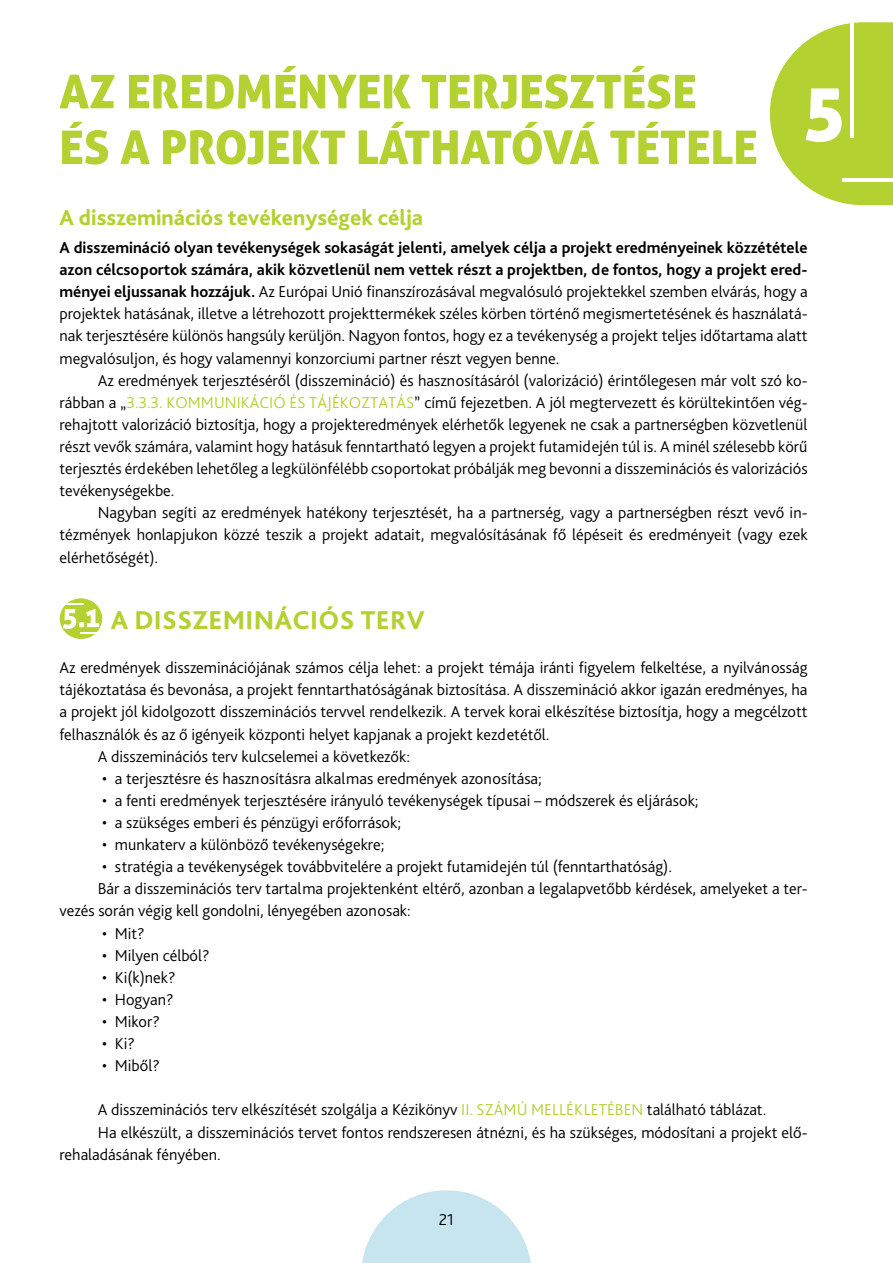
<style>
.page{position:relative;width:893px;height:1263px;background:#fff}
.page>*{position:absolute;margin:0;border:0;box-sizing:border-box;transform-origin:0 0}
.t1{font:800 27px "Bliss Pro";letter-spacing:.015em;color:#b3d130}
.t2{font:800 22.5px "Bliss Pro";color:#b3d130}
.t3{font:300 16.5px/22px "Bliss Pro";color:#000;text-align:justify}
.s1{font-weight:700}
.s2{color:#b3d130}
</style>
<div class="page">
<svg style="left:362px;top:1190px;width:169px;height:73px"></svg>
<div style="left:60px;top:598px;width:42px;height:41px;background:#b3d130;border-radius:50%"></div>
<hr style="left:49px;top:603px;width:34px;height:1px;background:#fff">
<hr style="left:80px;top:633px;width:34px;height:1px;background:#fff">
<svg style="left:62px;top:122px;width:694px;height:43px"></svg>
<svg style="left:60px;top:66px;width:635px;height:43px"></svg>
<svg style="left:770px;top:22px;width:123px;height:183px"></svg>
<svg style="left:63px;top:609px;width:36px;height:20px"></svg>
<h2 class="t2" style="left:60px;top:203px;width:365px">A disszeminációs tevékenységek célja</h2>
<p class="t3" style="left:60px;top:236px;width:750px"><span class="s1">A disszemináció olyan tevékenységek sokaságát jelenti, amelyek célja a projekt eredményeinek közzététele azon célcsoportok számára, akik közvetlenül nem vettek részt a projektben, de fontos, hogy a projekt ered&shy;ményei eljussanak hozzájuk.</span> Az Európai Unió finanszírozásával megvalósuló projektekkel szemben elvárás, hogy a projektek hatásának, illetve a létrehozott projekttermékek széles körben történő megismertetésének és használatá&shy;nak terjesztésére különös hangsúly kerüljön. Nagyon fontos, hogy ez a tevékenység a projekt teljes időtartama alatt megvalósuljon, és hogy valamennyi konzorciumi partner részt vegyen benne.</p>
<p class="t3" style="left:60px;top:369px;width:750px;text-indent:38px">Az eredmények terjesztéséről (disszemináció) és hasznosításáról (valorizáció) érintőlegesen már volt szó ko&shy;rábban a „<span class="s2">3.3.3. KOMMUNIKÁCIÓ ÉS TÁJÉKOZTATÁS</span>” című fejezetben. A jól megtervezett és körültekintően vég&shy;rehajtott valorizáció biztosítja, hogy a projekteredmények elérhetők legyenek ne csak a partnerségben közvetlenül részt vevők számára, valamint hogy hatásuk fenntartható legyen a projekt futamidején túl is. A minél szélesebb körű terjesztés érdekében lehetőleg a legkülönfélébb csoportokat próbálják meg bevonni a disszeminációs és valorizációs tevékenységekbe.</p>
<p class="t3" style="left:60px;top:501px;width:750px;text-indent:38px">Nagyban segíti az eredmények hatékony terjesztését, ha a partnerség, vagy a partnerségben részt vevő in&shy;tézmények honlapjukon közzé teszik a projekt adatait, megvalósításának fő lépéseit és eredményeit (vagy ezek elérhetőségét).</p>
<h1 class="t1" style="left:111px;top:603px;width:316px">A DISSZEMINÁCIÓS TERV</h1>
<p class="t3" style="left:60px;top:656px;width:749px">Az eredmények disszeminációjának számos célja lehet: a projekt témája iránti figyelem felkeltése, a nyilvánosság</p>
<p class="t3" style="left:60px;top:678px;width:749px">tájékoztatása és bevonása, a projekt fenntarthatóságának biztosítása. A disszemináció akkor igazán eredményes, ha</p>
<p class="t3" style="left:60px;top:700px;width:749px">a projekt jól kidolgozott disszeminációs tervvel rendelkezik. A tervek korai elkészítése biztosítja, hogy a megcélzott</p>
<p class="t3" style="left:60px;top:723px;width:492px">felhasználók és az ő igényeik központi helyet kapjanak a projekt kezdetétől.</p>
<p class="t3" style="left:98px;top:745px;width:314px">A disszeminációs terv kulcselemei a következők:</p>
<p class="t3" style="left:102px;top:767px;width:441px">• a terjesztésre és hasznosításra alkalmas eredmények azonosítása;</p>
<p class="t3" style="left:102px;top:789px;width:598px">• a fenti eredmények terjesztésére irányuló tevékenységek típusai – módszerek és eljárások;</p>
<p class="t3" style="left:102px;top:811px;width:301px">• a szükséges emberi és pénzügyi erőforrások;</p>
<p class="t3" style="left:102px;top:833px;width:284px">• munkaterv a különböző tevékenységekre;</p>
<p class="t3" style="left:102px;top:855px;width:571px">• stratégia a tevékenységek továbbvitelére a projekt futamidején túl (fenntarthatóság).</p>
<p class="t3" style="left:98px;top:877px;width:711px">Bár a disszeminációs terv tartalma projektenként eltérő, azonban a legalapvetőbb kérdések, amelyeket a ter-</p>
<p class="t3" style="left:60px;top:899px;width:353px">vezés során végig kell gondolni, lényegében azonosak:</p>
<p class="t3" style="left:102px;top:922px;width:44px">• Mit?</p>
<p class="t3" style="left:102px;top:944px;width:109px">• Milyen célból?</p>
<p class="t3" style="left:102px;top:966px;width:75px">• Ki(k)nek?</p>
<p class="t3" style="left:102px;top:988px;width:73px">• Hogyan?</p>
<p class="t3" style="left:102px;top:1010px;width:59px">• Mikor?</p>
<p class="t3" style="left:102px;top:1032px;width:34px">• Ki?</p>
<p class="t3" style="left:102px;top:1054px;width:59px">• Miből?</p>
<p class="t3" style="left:98px;top:1098px;width:670px">A disszeminációs terv elkészítését szolgálja a Kézikönyv <span class="s2">II. SZÁMÚ MELLÉKLETÉBEN</span> található táblázat.</p>
<p class="t3" style="left:98px;top:1120px;width:711px">Ha elkészült, a disszeminációs tervet fontos rendszeresen átnézni, és ha szükséges, módosítani a projekt elő-</p>
<p class="t3" style="left:60px;top:1143px;width:163px">rehaladásának fényében.</p>
<p class="t3" style="left:439px;top:1208px;width:17px">21</p>
</div>
